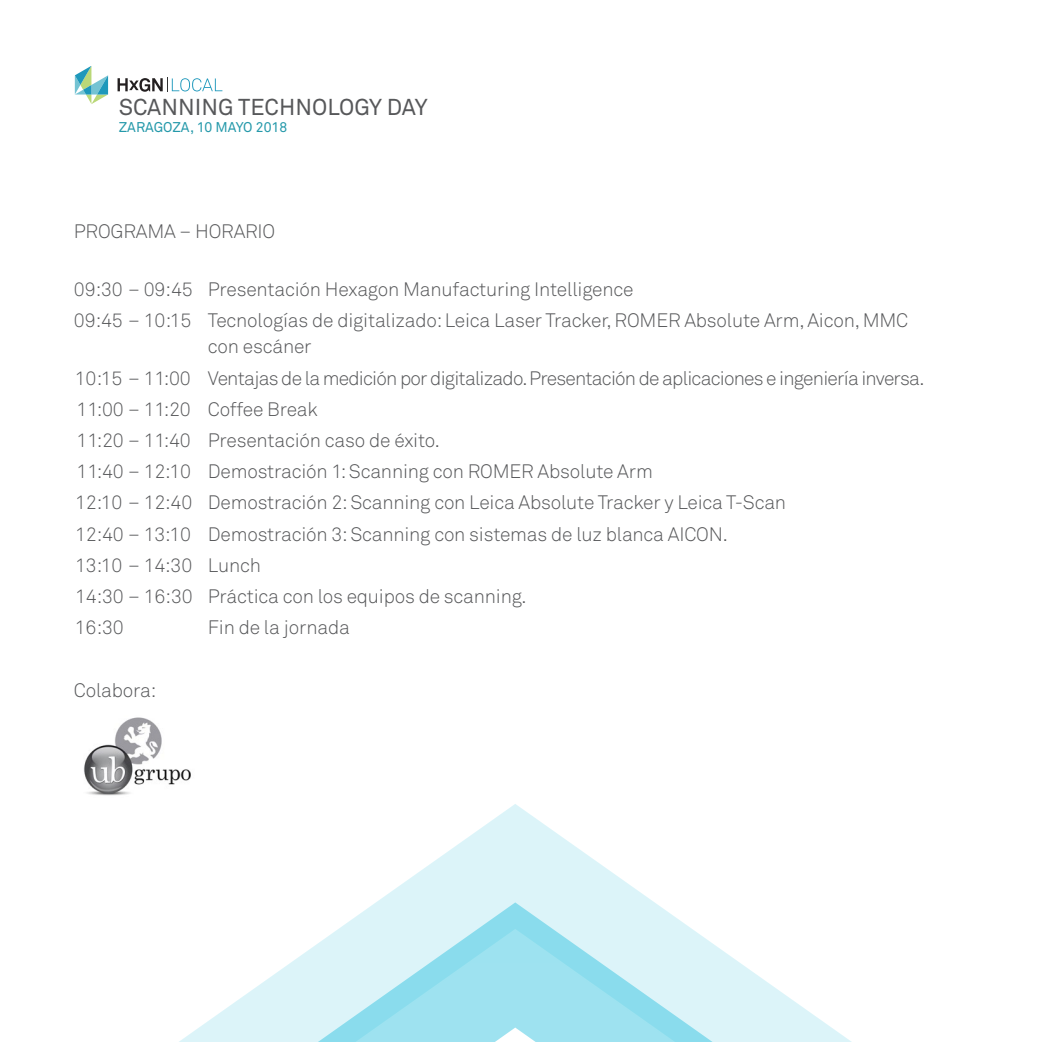
<style>
.page{position:relative;width:1042px;height:1042px;background:#fff}
.page>*{position:absolute;margin:0;border:0;box-sizing:border-box;transform-origin:0 0}
.t1{font:22.75px "Akkurat Pro";color:#57585a}
.t2{font:19.25px/31.2px "Akkurat Light Pro";letter-spacing:-.01em;color:#57585a}
.t3{font:14px "Akkurat Pro";color:#2599aa}
</style>
<div class="page">
<svg style="left:377px;top:804px;width:277px;height:98px"></svg>
<svg style="left:289px;top:902px;width:452px;height:62px;fill:#dcf4f9"></svg>
<svg style="left:179px;top:964px;width:673px;height:78px"></svg>
<img style="left:84px;top:717px;width:107px;height:79px">
<svg style="left:75px;top:66px;width:33px;height:38px"></svg>
<svg style="left:117px;top:77px;width:106px;height:15px"></svg>
<p class="t1" style="left:119px;top:94px;width:310px">SCANNING TECHNOLOGY DAY</p>
<p class="t3" style="left:119px;top:119px;width:170px">ZARAGOZA, 10 MAYO 2018</p>
<p class="t2" style="left:74px;top:216px;width:203px">PROGRAMA – HORARIO</p>
<p class="t2" style="left:74px;top:274px;width:836px">09:30 – 09:45 Presentación Hexagon Manufacturing Intelligence<br>09:45 – 10:15 Tecnologías de digitalizado: Leica Laser Tracker, ROMER Absolute Arm, Aicon, MMC</p>
<p class="t2" style="left:75px;top:331px;width:851px;text-indent:133px">con escáner<br>10:15 – 11:00 Ventajas de la medición por digitalizado. Presentación de aplicaciones e ingeniería inversa.<br>11:00 – 11:20 Coffee Break<br>11:20 – 11:40 Presentación caso de éxito.<br>11:40 – 12:10 Demostración 1: Scanning con ROMER Absolute Arm<br>12:10 – 12:40 Demostración 2: Scanning con Leica Absolute Tracker y Leica T-Scan<br>12:40 – 13:10 Demostración 3: Scanning con sistemas de luz blanca AICON.<br>13:10 – 14:30 Lunch<br>14:30 – 16:30 Práctica con los equipos de scanning.<br>16:30</p>
<p class="t2" style="left:208px;top:612px;width:144px">Fin de la jornada</p>
<p class="t2" style="left:74px;top:675px;width:84px">Colabora:</p>
</div>
